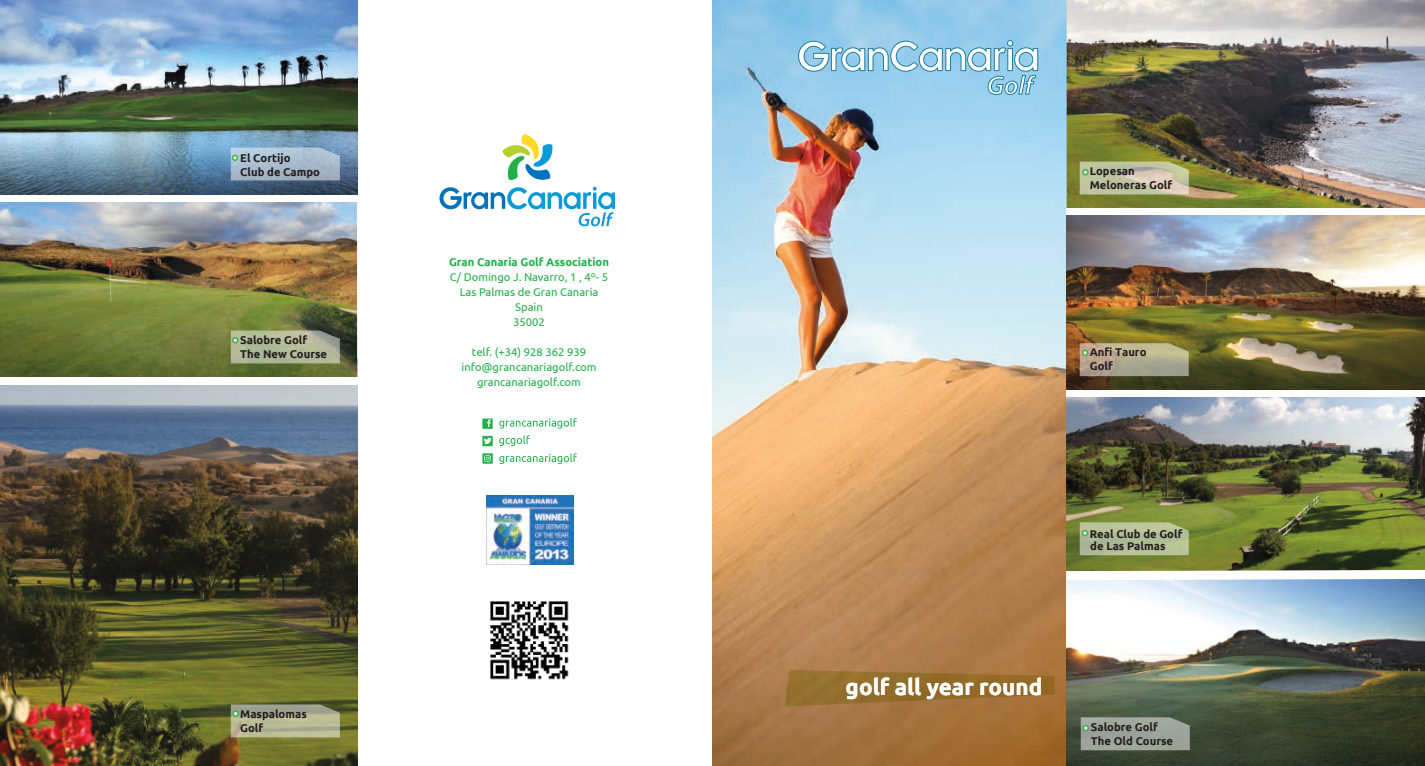
<style>
.page{position:relative;width:1425px;height:766px;background:#fff}
.page>*{position:absolute;margin:0;border:0;box-sizing:border-box;transform-origin:0 0}
.t1{font:22.5px "Ubuntu Bold 2";color:#fff}
.t2{font:11.25px/13.5px "Ubuntu Bold 2";color:#231f20}
.t3{font:11.25px/15px "Ubuntu";color:#22af4a;text-align:center}
.t4{font:11.25px "Ubuntu Bold 2";color:#22af4a}
.t5{font:700 11.25px "Ubuntu";color:#231f20}
</style>
<div class="page">
<img style="left:712px;top:0;width:354px;height:765px">
<svg style="left:785px;top:669px;width:269px;height:37px;background:#986f30"></svg>
<svg style="left:798px;top:40px;width:239px;height:55px;background:#9ccde7"></svg>
<img style="left:486px;top:495px;width:87px;height:69px">
<svg style="left:439px;top:134px;width:176px;height:92px"></svg>
<img style="left:490px;top:601px;width:79px;height:79px">
<svg style="left:482px;top:453px;width:11px;height:10px"></svg>
<div style="left:482px;top:418px;width:11px;height:10px;background:#22af4a"></div>
<svg style="left:487px;top:419px;width:4px;height:8px"></svg>
<div style="left:482px;top:436px;width:11px;height:10px;background:#22af4a"></div>
<svg style="left:484px;top:437px;width:7px;height:7px"></svg>
<svg style="left:484px;top:455px;width:7px;height:6px"></svg>
<svg style="left:499px;top:435px;width:31px;height:11px"></svg>
<svg style="left:499px;top:418px;width:78px;height:10px"></svg>
<svg style="left:499px;top:453px;width:78px;height:11px"></svg>
<img style="left:0;top:0;width:357px;height:194px">
<img style="left:0;top:385px;width:357px;height:380px">
<img style="left:0;top:202px;width:357px;height:175px">
<svg style="left:231px;top:704px;width:109px;height:33px;background:#abae8f"></svg>
<svg style="left:231px;top:330px;width:109px;height:33px;background:#abb393"></svg>
<svg style="left:231px;top:147px;width:109px;height:33px;background:#a7bbcc"></svg>
<img style="left:1066px;top:397px;width:358px;height:368px">
<img style="left:1066px;top:0;width:358px;height:390px">
<div style="left:1082px;top:196px;width:7px;height:6px;background:#83832e;border-radius:50%"></div>
<div style="left:1066px;top:208px;width:358px;height:6px;background:#fff"></div>
<svg style="left:1066px;top:569px;width:358px;height:11px"></svg>
<svg style="left:1080px;top:717px;width:109px;height:33px;background:#9aa297"></svg>
<svg style="left:1079px;top:522px;width:109px;height:33px;background:#b2bc93"></svg>
<svg style="left:1079px;top:343px;width:109px;height:33px;background:#b1a88c"></svg>
<svg style="left:1079px;top:161px;width:109px;height:40px;background:#b5b78e"></svg>
<p class="t2" style="left:240px;top:151px;width:81px">El Cortijo<br>Club de Campo</p>
<p class="t2" style="left:240px;top:333px;width:88px">Salobre Golf<br>The New Course</p>
<p class="t4" style="left:449px;top:255px;width:161px">Gran Canaria Golf Association</p>
<p class="t3" style="left:450px;top:269px;width:160px">C/ Domingo J. Navarro, 1 , 4º- 5<br>Las Palmas de Gran Canaria<br>Spain<br>35002</p>
<p class="t3" style="left:461px;top:344px;width:136px">telf. (+34) 928 362 939 info@grancanariagolf.com grancanariagolf.com</p>
<p class="t2" style="left:240px;top:707px;width:68px">Maspalomas<br>Golf</p>
<p class="t2" style="left:1089px;top:164px;width:84px">Lopesan<br>Meloneras Golf</p>
<p class="t5" style="left:1089px;top:345px;width:58px">Anfi Tauro</p>
<p class="t2" style="left:1089px;top:358px;width:25px">Golf</p>
<p class="t2" style="left:1089px;top:527px;width:94px;line-height:12.2px">Real Club de Golf de Las Palmas</p>
<h1 class="t1" style="left:845px;top:672px;width:198px">golf all year round</h1>
<p class="t2" style="left:1090px;top:720px;width:84px">Salobre Golf<br>The Old Course</p>
</div>
